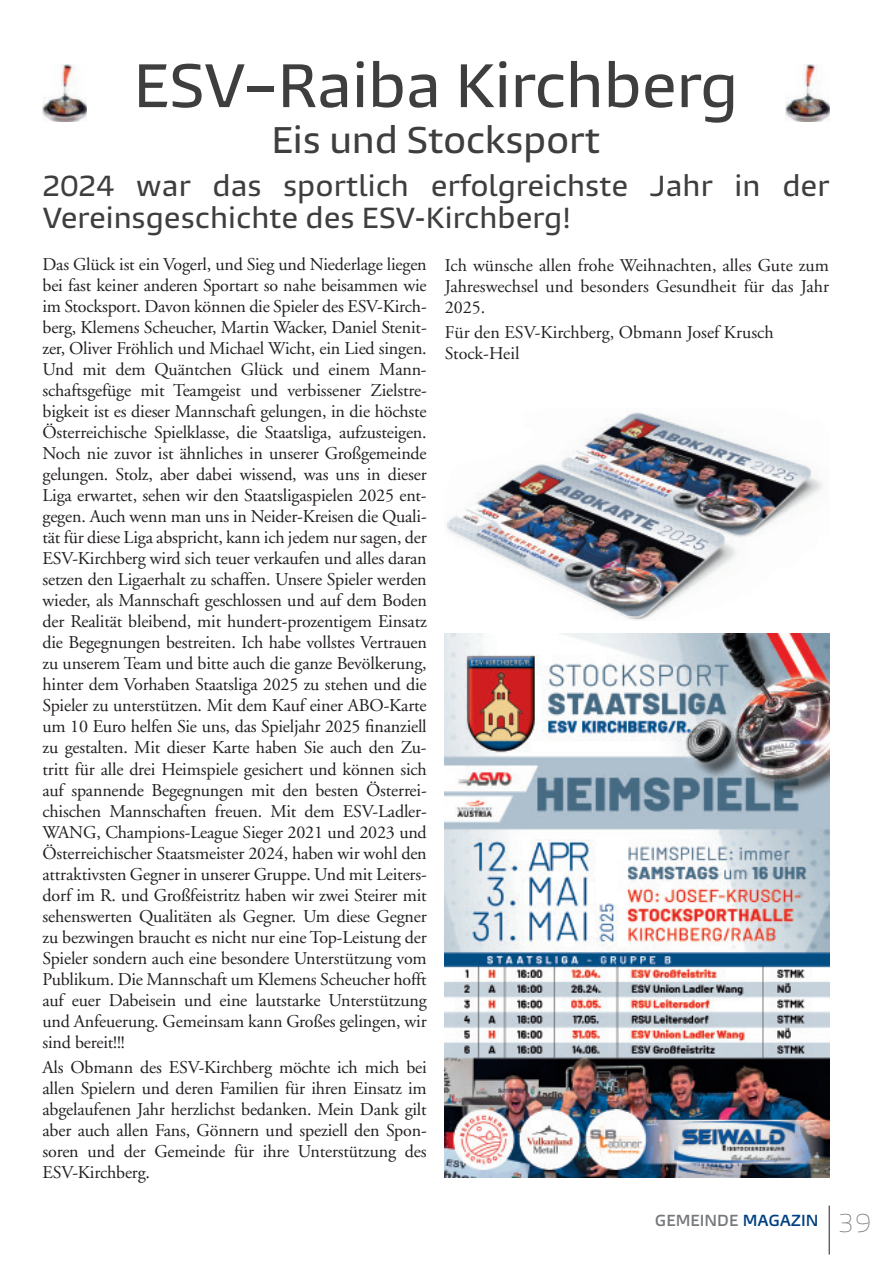
<style>
.page{position:relative;width:893px;height:1263px;background:#fff}
.page>*{position:absolute;margin:0;border:0;box-sizing:border-box;transform-origin:0 0}
.t1{font:500 57px "Burlingame Pro";letter-spacing:-.01em;color:#3e3e3f}
.t2{font:500 34.5px "Burlingame Pro";letter-spacing:-.01em;color:#3e3e3f}
.t3{font:500 27px/32.4px "Burlingame Pro";color:#3e3e3f}
.t4{font:18px/21px "Adobe Garamond";letter-spacing:-.01em;color:#231f20;text-align:justify}
.t5{font:600 14.85px "Burlingame Pro";color:#76787b}
.s1{color:#014081}
.s2{font-weight:100;font-size:24px}
</style>
<div class="page">
<hr style="left:829px;top:1205px;width:1px;height:49px;background:#231f20">
<img style="left:785px;top:64px;width:44px;height:58px">
<img style="left:43px;top:64px;width:43px;height:58px">
<img style="left:445px;top:634px;width:384px;height:544px">
<img style="left:446px;top:412px;width:377px;height:208px">
<h1 class="t1" style="left:133px;top:50px;width:607px">ESV–Raiba Kirchberg</h1>
<h2 class="t2" style="left:272px;top:118px;width:330px">Eis und Stocksport</h2>
<h3 class="t3" style="left:43px;top:170px;width:788px">2024 war das sportlich erfolgreichste Jahr in der<br>Vereinsgeschichte des ESV-Kirchberg!</h3>
<p class="t4" style="left:43px;top:255px;width:386px">Das Glück ist ein Vogerl, und Sieg und Niederlage liegen bei fast keiner anderen Sportart so nahe beisammen wie im Stocksport. Davon können die Spieler des ESV-Kirch&shy;berg, Klemens Scheucher, Martin Wacker, Daniel Stenit&shy;zer, Oliver Fröhlich und Michael Wicht, ein Lied singen.<br>Und mit dem Quäntchen Glück und einem Mann&shy;schaftsgefüge mit Teamgeist und verbissener Zielstre&shy;bigkeit ist es dieser Mannschaft gelungen, in die höchste Österreichische Spielklasse, die Staatsliga, aufzusteigen.<br>Noch nie zuvor ist ähnliches in unserer Großgemeinde gelungen. Stolz, aber dabei wissend, was uns in dieser Liga erwartet, sehen wir den Staatsligaspielen 2025 ent&shy;gegen. Auch wenn man uns in Neider-Kreisen die Quali&shy;tät für diese Liga abspricht, kann ich jedem nur sagen, der ESV-Kirchberg wird sich teuer verkaufen und alles daran setzen den Ligaerhalt zu schaffen. Unsere Spieler werden wieder, als Mannschaft geschlossen und auf dem Boden der Realität bleibend, mit hundert-prozentigem Einsatz die Begegnungen bestreiten. Ich habe vollstes Vertrauen zu unserem Team und bitte auch die ganze Bevölkerung, hinter dem Vorhaben Staatsliga 2025 zu stehen und die Spieler zu unterstützen. Mit dem Kauf einer ABO-Karte um 10 Euro helfen Sie uns, das Spieljahr 2025 finanziell zu gestalten. Mit dieser Karte haben Sie auch den Zu&shy;tritt für alle drei Heimspiele gesichert und können sich auf spannende Begegnungen mit den besten Österrei&shy;chischen Mannschaften freuen. Mit dem ESV-Ladler-WANG, Champions-League Sieger 2021 und 2023 und Österreichischer Staatsmeister 2024, haben wir wohl den attraktivsten Gegner in unserer Gruppe. Und mit Leiters&shy;dorf im R. und Großfeistritz haben wir zwei Steirer mit sehenswerten Qualitäten als Gegner. Um diese Gegner zu bezwingen braucht es nicht nur eine Top-Leistung der Spieler sondern auch eine besondere Unterstützung vom Publikum. Die Mannschaft um Klemens Scheucher hofft auf euer Dabeisein und eine lautstarke Unterstützung und Anfeuerung. Gemeinsam kann Großes gelingen, wir sind bereit!!!</p>
<p class="t4" style="left:43px;top:1057px;width:386px">Als Obmann des ESV-Kirchberg möchte ich mich bei allen Spielern und deren Familien für ihren Einsatz im abgelaufenen Jahr herzlichst bedanken. Mein Dank gilt aber auch allen Fans, Gönnern und speziell den Spon&shy;soren und der Gemeinde für ihre Unterstützung des ESV-Kirchberg.</p>
<p class="t4" style="left:445px;top:255px;width:386px">Ich wünsche allen frohe Weihnachten, alles Gute zum Jahreswechsel und besonders Gesundheit für das Jahr 2025.</p>
<p class="t4" style="left:445px;top:322px;width:330px">Für den ESV-Kirchberg, Obmann Josef Krusch<br>Stock-Heil</p>
<p class="t5" style="left:655px;top:1211px;width:218px">GEMEINDE <span class="s1">MAGAZIN</span> <span class="s2">39</span></p>
</div>
